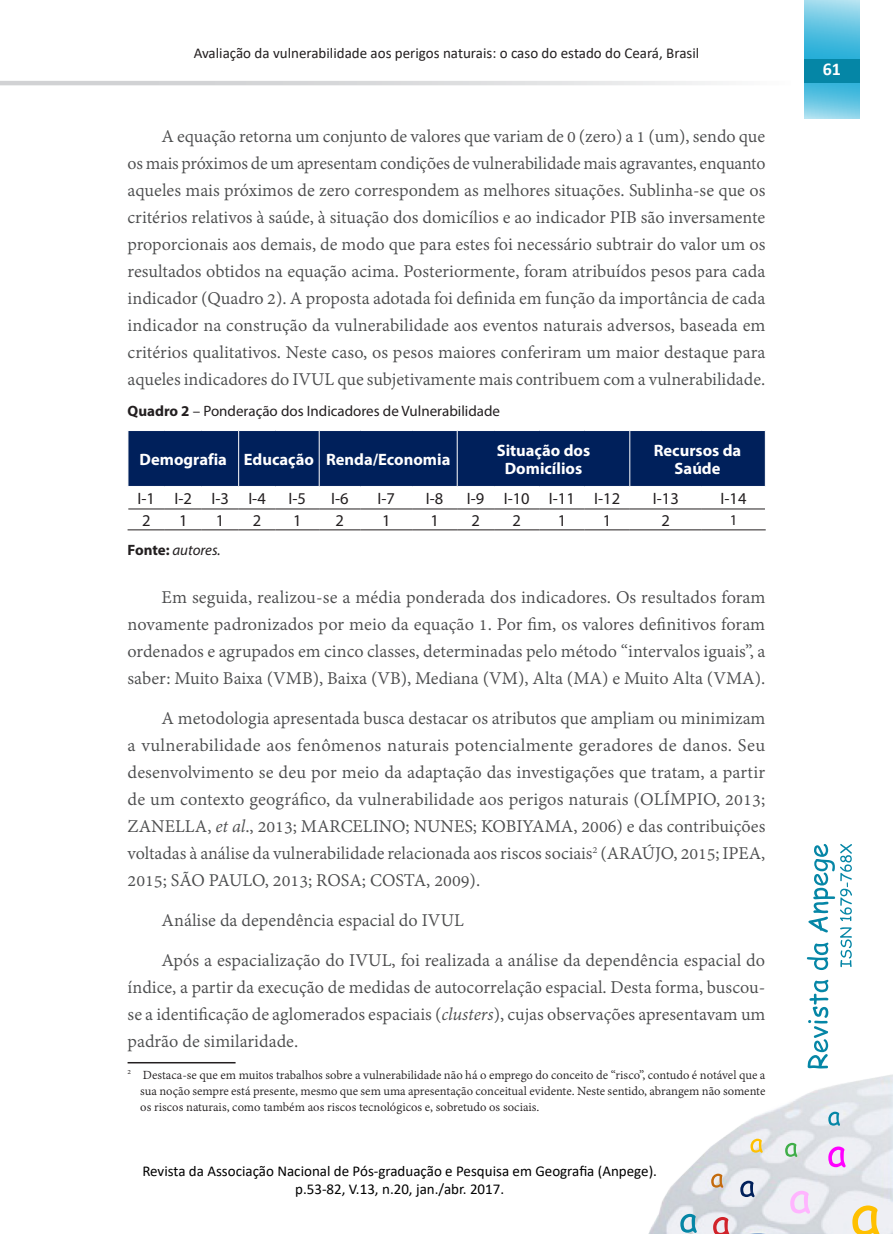
<style>
.page{position:relative;width:893px;height:1234px;background:#fff}
.page>*{position:absolute;margin:0;border:0;box-sizing:border-box;transform-origin:0 0}
.t1{font:19.5px/27px "Adobe Devanagari";color:#4b4c4d;text-align:justify}
.t2{font:700 18px "Calibri";color:#fff}
.t3{font:700 16.5px/18px "Myriad Pro";color:#fff;text-align:center}
.t4{font:16.5px "Myriad Pro";color:#231f20}
.t5{font:15px/18px "Calibri";color:#000;text-align:center}
.t6{font:15px "Calibri";color:#231f20}
.t7{font:15px "Myriad Pro";color:#231f20}
.t8{font:italic 15px "Myriad Pro";color:#231f20}
.t9{font:13.5px/16.2px "Adobe Devanagari";color:#231f20;text-align:justify}
.s1{font-weight:700}
.s2{font-weight:700;font-style:normal}
.s3{font-style:italic}
</style>
<div class="page">
<svg style="left:0;top:81px;width:723px;height:4px;background:#dbdcdd"></svg>
<svg style="left:804px;top:0;width:55px;height:119px;background:#63c4e2"></svg>
<div style="left:804px;top:59px;width:55px;height:24px;background:#0586a6"></div>
<img style="left:649px;top:1074px;width:244px;height:159px">
<svg style="left:750px;top:1138px;width:13px;height:14px"></svg>
<svg style="left:852px;top:1205px;width:27px;height:28px"></svg>
<svg style="left:680px;top:1213px;width:17px;height:19px"></svg>
<svg style="left:711px;top:1173px;width:12px;height:14px"></svg>
<svg style="left:828px;top:1111px;width:12px;height:14px"></svg>
<svg style="left:828px;top:1146px;width:18px;height:21px"></svg>
<svg style="left:713px;top:1216px;width:16px;height:17px"></svg>
<svg style="left:785px;top:1142px;width:12px;height:14px"></svg>
<svg style="left:740px;top:1180px;width:14px;height:16px"></svg>
<svg style="left:790px;top:1190px;width:20px;height:23px"></svg>
<svg style="left:807px;top:844px;width:45px;height:224px"></svg>
<div style="left:129px;top:431px;width:636px;height:55px;background:#00205b"></div>
<hr style="left:238px;top:431px;width:1px;height:55px;background:#fff">
<hr style="left:319px;top:431px;width:1px;height:55px;background:#fff">
<hr style="left:457px;top:431px;width:1px;height:55px;background:#fff">
<hr style="left:629px;top:431px;width:1px;height:55px;background:#fff">
<hr style="left:128px;top:508px;width:37px;height:1px;background:#231f20">
<hr style="left:165px;top:508px;width:37px;height:1px;background:#231f20">
<hr style="left:202px;top:508px;width:37px;height:1px;background:#231f20">
<hr style="left:239px;top:508px;width:37px;height:1px;background:#231f20">
<hr style="left:276px;top:508px;width:43px;height:1px;background:#231f20">
<hr style="left:319px;top:508px;width:41px;height:1px;background:#231f20">
<hr style="left:360px;top:508px;width:52px;height:1px;background:#231f20">
<hr style="left:412px;top:508px;width:45px;height:1px;background:#231f20">
<hr style="left:457px;top:508px;width:37px;height:1px;background:#231f20">
<hr style="left:494px;top:508px;width:45px;height:1px;background:#231f20">
<hr style="left:539px;top:508px;width:46px;height:1px;background:#231f20">
<hr style="left:585px;top:508px;width:45px;height:1px;background:#231f20">
<hr style="left:630px;top:508px;width:72px;height:1px;background:#231f20">
<hr style="left:702px;top:508px;width:63px;height:1px;background:#231f20">
<hr style="left:128px;top:529px;width:37px;height:1px;background:#231f20">
<hr style="left:165px;top:529px;width:37px;height:1px;background:#231f20">
<hr style="left:202px;top:529px;width:37px;height:1px;background:#231f20">
<hr style="left:239px;top:529px;width:37px;height:1px;background:#231f20">
<hr style="left:276px;top:529px;width:43px;height:1px;background:#231f20">
<hr style="left:319px;top:529px;width:41px;height:1px;background:#231f20">
<hr style="left:360px;top:529px;width:52px;height:1px;background:#231f20">
<hr style="left:412px;top:529px;width:45px;height:1px;background:#231f20">
<hr style="left:457px;top:529px;width:37px;height:1px;background:#231f20">
<hr style="left:494px;top:529px;width:45px;height:1px;background:#231f20">
<hr style="left:539px;top:529px;width:46px;height:1px;background:#231f20">
<hr style="left:585px;top:529px;width:45px;height:1px;background:#231f20">
<hr style="left:630px;top:529px;width:72px;height:1px;background:#231f20">
<hr style="left:702px;top:529px;width:64px;height:1px;background:#231f20">
<hr style="left:128px;top:1061px;width:108px;height:2px;background:#231f20">
<p class="t6" style="left:194px;top:43px;width:507px">Avaliação da vulnerabilidade aos perigos naturais: o caso do estado do Ceará, Brasil</p>
<p class="t1" style="left:128px;top:124px;width:639px;text-indent:34px">A equação retorna um conjunto de valores que variam de 0 (zero) a 1 (um), sendo que os mais próximos de um apresentam condições de vulnerabilidade mais agravantes, enquanto aqueles mais próximos de zero correspondem as melhores situações. Sublinha-se que os critérios relativos à saúde, à situação dos domicílios e ao indicador PIB são inversamente proporcionais aos demais, de modo que para estes foi necessário subtrair do valor um os resultados obtidos na equação acima. Posteriormente, foram atribuídos pesos para cada indicador (Quadro 2). A proposta adotada foi definida em função da importância de cada indicador na construção da vulnerabilidade aos eventos naturais adversos, baseada em critérios qualitativos. Neste caso, os pesos maiores conferiram um maior destaque para aqueles indicadores do IVUL que subjetivamente mais contribuem com a vulnerabilidade.</p>
<p class="t7" style="left:128px;top:401px;width:374px"><span class="s1">Quadro 2</span> – Ponderação dos Indicadores de Vulnerabilidade</p>
<p class="t3" style="left:140px;top:449px;width:312px">Demografia Educação Renda/Economia</p>
<p class="t3" style="left:497px;top:440px;width:95px">Situação dos<br>Domicílios</p>
<p class="t3" style="left:654px;top:440px;width:89px">Recursos da<br>Saúde</p>
<p class="t4" style="left:138px;top:488px;width:130px">I-1 I-2 I-3 I-4</p>
<p class="t4" style="left:289px;top:488px;width:19px">I-5</p>
<p class="t4" style="left:331px;top:488px;width:19px">I-6</p>
<p class="t4" style="left:378px;top:488px;width:19px">I-7</p>
<p class="t4" style="left:426px;top:488px;width:19px">I-8</p>
<p class="t4" style="left:467px;top:488px;width:155px">I-9 I-10 I-11 I-12</p>
<p class="t4" style="left:653px;top:488px;width:27px">I-13</p>
<p class="t4" style="left:721px;top:488px;width:27px">I-14</p>
<p class="t4" style="left:142px;top:510px;width:10px">2</p>
<p class="t4" style="left:179px;top:510px;width:10px">1</p>
<p class="t4" style="left:216px;top:510px;width:10px">1</p>
<p class="t4" style="left:253px;top:510px;width:10px">2</p>
<p class="t4" style="left:293px;top:510px;width:10px">1</p>
<p class="t4" style="left:336px;top:510px;width:10px">2</p>
<p class="t4" style="left:382px;top:510px;width:10px">1</p>
<p class="t4" style="left:430px;top:510px;width:10px">1</p>
<p class="t4" style="left:471px;top:510px;width:10px">2</p>
<p class="t4" style="left:512px;top:510px;width:10px">2</p>
<p class="t4" style="left:558px;top:510px;width:10px">1</p>
<p class="t4" style="left:603px;top:510px;width:10px">1</p>
<p class="t4" style="left:662px;top:510px;width:10px">2</p>
<p class="t7" style="left:730px;top:510px;width:9px">1</p>
<p class="t8" style="left:128px;top:540px;width:95px"><span class="s2">Fonte:</span> autores.</p>
<p class="t1" style="left:128px;top:585px;width:639px;text-indent:34px">Em seguida, realizou-se a média ponderada dos indicadores. Os resultados foram novamente padronizados por meio da equação 1. Por fim, os valores definitivos foram ordenados e agrupados em cinco classes, determinadas pelo método “intervalos iguais”, a saber: Muito Baixa (VMB), Baixa (VB), Mediana (VM), Alta (MA) e Muito Alta (VMA).</p>
<p class="t1" style="left:128px;top:706px;width:639px;text-indent:34px">A metodologia apresentada busca destacar os atributos que ampliam ou minimizam a vulnerabilidade aos fenômenos naturais potencialmente geradores de danos. Seu desenvolvimento se deu por meio da adaptação das investigações que tratam, a partir de um contexto geográfico, da vulnerabilidade aos perigos naturais (OLÍMPIO, 2013; ZANELLA, <span class="s3">et al</span>., 2013; MARCELINO; NUNES; KOBIYAMA, 2006) e das contribuições voltadas à análise da vulnerabilidade relacionada aos riscos sociais<sup>2</sup> (ARAÚJO, 2015; IPEA, 2015; SÃO PAULO, 2013; ROSA; COSTA, 2009).</p>
<p class="t1" style="left:162px;top:901px;width:605px;line-height:39.8px">Análise da dependência espacial do IVUL<br>Após a espacialização do IVUL, foi realizada a análise da dependência espacial do</p>
<p class="t1" style="left:128px;top:974px;width:639px">índice, a partir da execução de medidas de autocorrelação espacial. Desta forma, buscou&shy;se a identificação de aglomerados espaciais (<span class="s3">clusters</span>), cujas observações apresentavam um padrão de similaridade.</p>
<p class="t9" style="left:140px;top:1067px;width:627px;text-indent:-13px"><sup>2</sup> Destaca-se que em muitos trabalhos sobre a vulnerabilidade não há o emprego do conceito de “risco”, contudo é notável que a sua noção sempre está presente, mesmo que sem uma apresentação conceitual evidente. Neste sentido, abrangem não somente os riscos naturais, como também aos riscos tecnológicos e, sobretudo os sociais.</p>
<p class="t5" style="left:142px;top:1161px;width:516px">Revista da Associação Nacional de Pós-graduação e Pesquisa em Geografia (Anpege). p.53-82, V.13, n.20, jan./abr. 2017.</p>
<p class="t2" style="left:823px;top:57px;width:20px">61</p>
</div>
